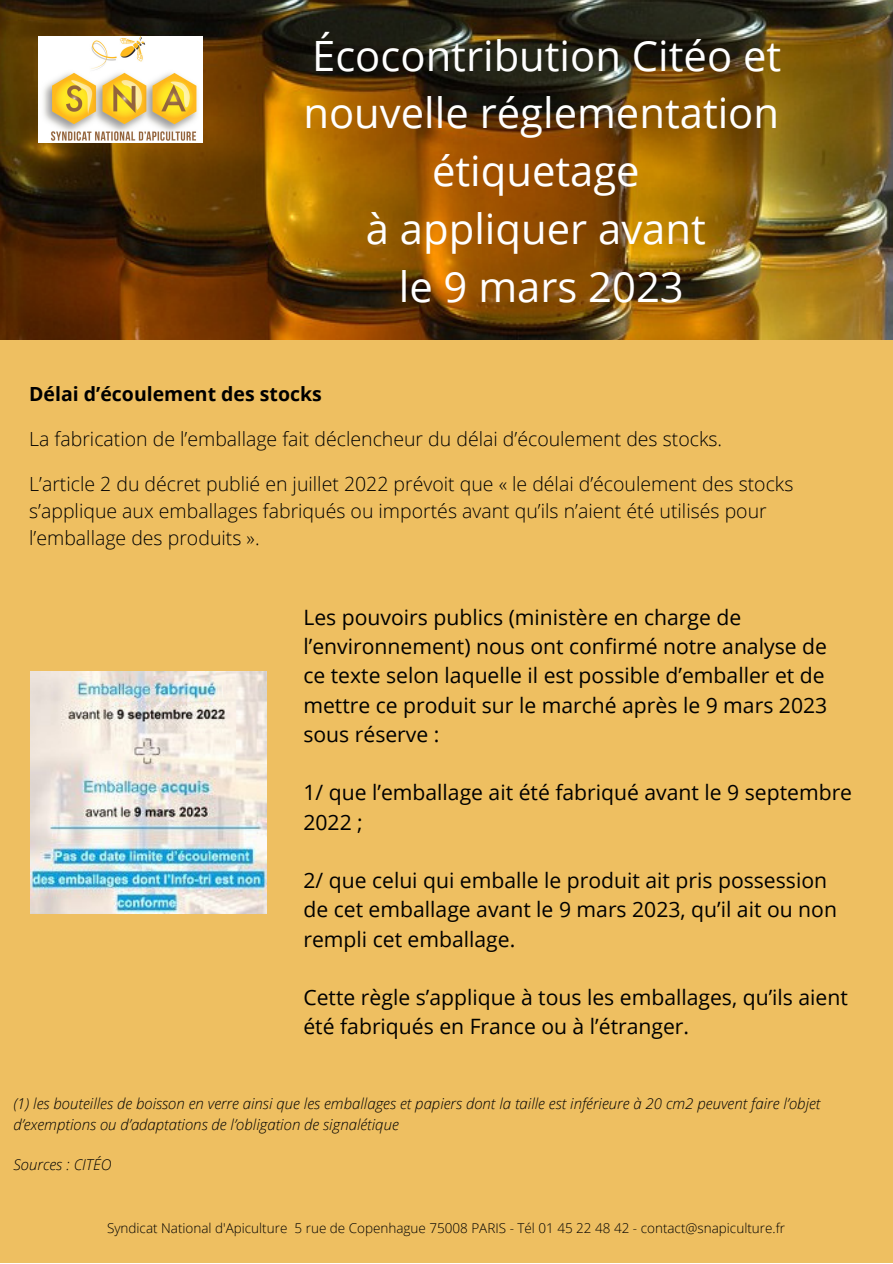
<style>
.page{position:relative;width:893px;height:1264px;background:#fff}
.page>*{position:absolute;margin:0;border:0;box-sizing:border-box;transform-origin:0 0}
.t1{font:41.7px/57.8px "Open Sans";color:#fff;text-align:center}
.t2{font:21.15px/29.2px "Open Sans";color:#000}
.t3{font:300 19.5px/27px "Open Sans";color:#000}
.t4{font:700 19.5px "Open Sans";color:#000}
.t5{font:italic 300 15px/20.2px "Open Sans";color:#000}
.t6{font:300 13.5px "Open Sans";color:#000}
</style>
<div class="page">
<div style="left:0;top:0;width:892px;height:1262px;background:#eebf61"></div>
<img style="left:30px;top:671px;width:236px;height:242px">
<img style="left:0;top:0;width:892px;height:339px">
<img style="left:38px;top:37px;width:164px;height:105px">
<h1 class="t1" style="left:303px;top:26px;width:479px">Écocontribution Citéo et nouvelle réglementation étiquetage<br>à appliquer avant<br>le 9 mars 2023</h1>
<p class="t4" style="left:29px;top:380px;width:294px">Délai d’écoulement des stocks</p>
<p class="t3" style="left:29px;top:424px;width:694px">La fabrication de l’emballage fait déclencheur du délai d’écoulement des stocks.</p>
<p class="t3" style="left:29px;top:469px;width:765px">L’article 2 du décret publié en juillet 2022 prévoit que « le délai d’écoulement des stocks s’applique aux emballages fabriqués ou importés avant qu’ils n’aient été utilisés pour l’emballage des produits ».</p>
<p class="t2" style="left:303px;top:602px;width:525px">Les pouvoirs publics (ministère en charge de l’environnement) nous ont confirmé notre analyse de ce texte selon laquelle il est possible d’emballer et de mettre ce produit sur le marché après le 9 mars 2023 sous réserve :</p>
<p class="t2" style="left:303px;top:777px;width:550px">1/ que l’emballage ait été fabriqué avant le 9 septembre<br>2022 ;</p>
<p class="t2" style="left:303px;top:865px;width:535px">2/ que celui qui emballe le produit ait pris possession de cet emballage avant le 9 mars 2023, qu’il ait ou non rempli cet emballage.</p>
<p class="t2" style="left:303px;top:982px;width:546px">Cette règle s’applique à tous les emballages, qu’ils aient été fabriqués en France ou à l’étranger.</p>
<p class="t5" style="left:13px;top:1093px;width:808px">(1) les bouteilles de boisson en verre ainsi que les emballages et papiers dont la taille est inférieure à 20 cm2 peuvent faire l’objet d’exemptions ou d’adaptations de l’obligation de signalétique</p>
<p class="t5" style="left:13px;top:1154px;width:100px">Sources : CITÉO</p>
<p class="t6" style="left:107px;top:1218px;width:679px">Syndicat National d'Apiculture 5 rue de Copenhague 75008 PARIS - Tél 01 45 22 48 42 - contact@snapiculture.fr</p>
</div>
